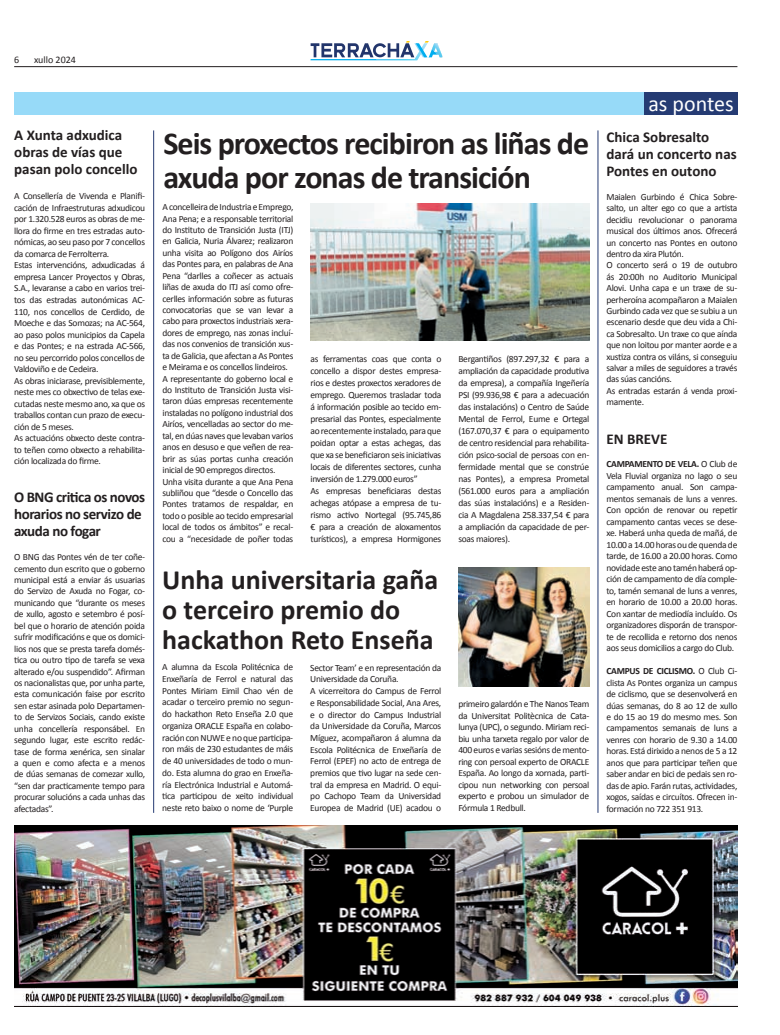
<style>
.page{position:relative;width:780px;height:1035px;background:#fff}
.page>*{position:absolute;margin:0;border:0;box-sizing:border-box;transform-origin:0 0}
.t1{font:700 32px/34px "Calibri";letter-spacing:-.03em;color:#231f20}
.t2{font:700 28px/30px "Calibri";color:#231f20}
.t3{font:22px "Calibri";color:#fff}
.t4{font:700 15px/17px "Calibri";color:#231f20}
.t5{font:700 15px/17px "Calibri";letter-spacing:-.03em;color:#231f20}
.t6{font:10px "Calibri";color:#231f20}
.t7{font:9.5px/11.4px "Calibri";letter-spacing:-.03em;color:#231f20;text-align:justify}
.s1{font-weight:700}
</style>
<div class="page">
<hr style="left:14px;top:66px;width:723px;height:1px;background:#231f20">
<svg style="left:310px;top:41px;width:132px;height:19px"></svg>
<div style="left:14px;top:92px;width:723px;height:22px;background:#97daf8"></div>
<div style="left:643px;top:92px;width:94px;height:22px;background:#253b73"></div>
<img style="left:310px;top:204px;width:279px;height:136px">
<img style="left:458px;top:567px;width:131px;height:119px">
<hr style="left:597px;top:130px;width:1px;height:683px;background:#253b73">
<hr style="left:153px;top:130px;width:1px;height:683px;background:#253b73">
<img style="left:14px;top:825px;width:723px;height:181px">
<p class="t6" style="left:14px;top:54px;width:7px">6</p>
<p class="t6" style="left:34px;top:54px;width:43px">xullo 2024</p>
<h3 class="t4" style="left:14px;top:126px;width:125px">A Xunta adxudica obras de vías que pasan polo concello</h3>
<p class="t7" style="left:14px;top:190px;width:132px;text-align:left">A Consellería de Vivenda e Planifi&shy;cación de Infraestruturas adxudicou por 1.320.528 euros as obras de me&shy;llora do firme en tres estradas auto&shy;nómicas, ao seu paso por 7 concellos da comarca de Ferrolterra.<br>Estas intervencións, adxudicadas á empresa Lancer Proyectos y Obras, S.A., levaranse a cabo en varios trei&shy;tos das estradas autonómicas AC-110, nos concellos de Cerdido, de Moeche e das Somozas; na AC-564, ao paso polos municipios da Capela e das Pontes; e na estrada AC-566, no seu percorrido polos concellos de Valdoviño e de Cedeira.<br>As obras iniciarase, previsiblemente, neste mes co obxectivo de telas exe&shy;cutadas neste mesmo ano, xa que os traballos contan cun prazo de execu&shy;ción de 5 meses.<br>As actuacións obxecto deste contra&shy;to teñen como obxecto a rehabilita&shy;ción localizada do firme.</p>
<h3 class="t5" style="left:14px;top:487px;width:132px">O BNG critica os novos horarios no servizo de axuda no fogar</h3>
<p class="t7" style="left:14px;top:551px;width:132px">O BNG das Pontes vén de ter coñe&shy;cemento dun escrito que o goberno municipal está a enviar ás usuarias do Servizo de Axuda no Fogar, co&shy;municando que “durante os meses de xullo, agosto e setembro é posí&shy;bel que o horario de atención poida sufrir modificacións e que os domici&shy;lios nos que se presta tarefa domés&shy;tica ou outro tipo de tarefa se vexa alterado e/ou suspendido”. Afirman os nacionalistas que, por unha parte, esta comunicación faise por escrito sen estar asinada polo Departamen&shy;to de Servizos Sociais, cando existe unha concellería responsábel. En segundo lugar, este escrito redác&shy;tase de forma xenérica, sen sinalar a quen e como afecta e a menos de dúas semanas de comezar xullo, “sen dar practicamente tempo para procurar solucións a cada unhas das afectadas”.</p>
<h1 class="t1" style="left:163px;top:125px;width:427px">Seis proxectos recibiron as liñas de axuda por zonas de transición</h1>
<p class="t7" style="left:162px;top:201px;width:132px;text-align:left">A concelleira de Industria e Emprego, Ana Pena; e a responsable territorial do Instituto de Transición Justa (ITJ) en Galicia, Nuria Álvarez; realizaron unha visita ao Polígono dos Airíos das Pontes para, en palabras de Ana Pena “darlles a coñecer as actuais liñas de axuda do ITJ así como ofre&shy;cerlles información sobre as futuras convocatorias que se van levar a cabo para proxectos industriais xera&shy;dores de emprego, nas zonas incluí&shy;das nos convenios de transición xus&shy;ta de Galicia, que afectan a As Pontes e Meirama e os concellos lindeiros.<br>A representante do goberno local e do Instituto de Transición Justa visi&shy;taron dúas empresas recentemente instaladas no polígono industrial dos Airíos, vencelladas ao sector do me&shy;tal, en dúas naves que levaban varios anos en desuso e que veñen de rea&shy;brir as súas portas cunha creación inicial de 90 empregos directos.<br>Unha visita durante a que Ana Pena subliñou que “desde o Concello das Pontes tratamos de respaldar, en todo o posible ao tecido empresarial local de todos os ámbitos” e recal&shy;cou a “necesidade de poñer todas</p>
<p class="t7" style="left:310px;top:352px;width:132px;line-height:12px;text-align:left">as ferramentas coas que conta o concello a dispor destes empresa&shy;rios e destes proxectos xeradores de emprego. Queremos trasladar toda á información posible ao tecido em&shy;presarial das Pontes, especialmente ao recentemente instalado, para que poidan optar a estas achegas, das que xa se beneficiaron seis iniciativas locais de diferentes sectores, cunha inversión de 1.279.000 euros”<br>As empresas beneficiaras destas achegas atópase a empresa de tu&shy;rismo activo Nortegal (95.745,86 € para a creación de aloxamentos turísticos), a empresa Hormigones</p>
<p class="t7" style="left:458px;top:352px;width:132px;line-height:12px">Bergantiños (897.297,32 € para a ampliación da capacidade produtiva da empresa), a compañía Ingeñería PSI (99.936,98 € para a adecuación das instalacións) o Centro de Saúde Mental de Ferrol, Eume e Ortegal (167.070,37 € para o equipamento de centro residencial para rehabilita&shy;ción psico-social de persoas con en&shy;fermidade mental que se constrúe nas Pontes), a empresa Prometal (561.000 euros para a ampliación das súas instalacións) e a Residen&shy;cia A Magdalena 258.337,54 € para a ampliación da capacidade de per&shy;soas maiores).</p>
<h2 class="t2" style="left:162px;top:563px;width:277px">Unha universitaria gaña o terceiro premio do hackathon Reto Enseña</h2>
<p class="t7" style="left:162px;top:661px;width:132px;line-height:11.7px">A alumna da Escola Politécnica de Enxeñaría de Ferrol e natural das Pontes Miriam Eimil Chao vén de acadar o terceiro premio no segun&shy;do hackathon Reto Enseña 2.0 que organiza ORACLE España en colabo&shy;ración con NUWE e no que participa&shy;ron máis de 230 estudantes de máis de 40 universidades de todo o mun&shy;do. Esta alumna do grao en Enxeña&shy;ría Electrónica Industrial e Automá&shy;tica participou de xeito individual neste reto baixo o nome de ‘Purple</p>
<p class="t7" style="left:310px;top:661px;width:132px;line-height:11.7px;text-align:left">Sector Team’ e en representación da Universidade da Coruña.<br>A vicerreitora do Campus de Ferrol e Responsabilidade Social, Ana Ares, e o director do Campus Industrial da Universidade da Coruña, Marcos Míguez, acompañaron á alumna da Escola Politécnica de Enxeñaría de Ferrol (EPEF) no acto de entrega de premios que tivo lugar na sede cen&shy;tral da empresa en Madrid. O equi&shy;po Cachopo Team da Universidad Europea de Madrid (UE) acadou o</p>
<p class="t7" style="left:458px;top:698px;width:132px">primeiro galardón e The Nanos Team da Universitat Politècnica de Cata&shy;lunya (UPC), o segundo. Miriam reci&shy;biu unha tarxeta regalo por valor de 400 euros e varias sesións de mento&shy;ring con persoal experto de ORACLE España. Ao longo da xornada, parti&shy;cipou nun networking con persoal experto e probou un simulador de Fórmula 1 Redbull.</p>
<h3 class="t3" style="left:648px;top:90px;width:87px">as pontes</h3>
<h3 class="t4" style="left:606px;top:127px;width:132px">Chica Sobresalto dará un concerto nas<br>Pontes en outono</h3>
<p class="t7" style="left:606px;top:191px;width:132px;text-align:left">Maialen Gurbindo é Chica Sobre&shy;salto, un alter ego co que a artista decidiu revolucionar o panorama musical dos últimos anos. Ofrecerá un concerto nas Pontes en outono dentro da xira Plutón.<br>O concerto será o 19 de outubro ás 20:00h no Auditorio Municipal<br>Alovi. Unha capa e un traxe de su&shy;perheroína acompañaron a Maialen<br>Gurbindo cada vez que se subiu a un escenario desde que deu vida a Chi&shy;ca Sobresalto. Un traxe co que aínda que non loitou por manter aorde e a xustiza contra os viláns, si conseguiu salvar a miles de seguidores a través das súas cancións.<br>As entradas estarán á venda proxi&shy;mamente.</p>
<h3 class="t4" style="left:606px;top:430px;width:62px">EN BREVE</h3>
<p class="t7" style="left:606px;top:458px;width:132px"><span class="s1">CAMPAMENTO DE VELA.</span> O Club de Vela Fluvial organiza no lago o seu campamento anual. Son campa&shy;mentos semanais de luns a venres.<br>Con opción de renovar ou repetir campamento cantas veces se dese&shy;xe. Haberá unha queda de mañá, de 10.00 a 14.00 horas ou de quenda de tarde, de 16.00 a 20.00 horas. Como novidade este ano tamén haberá op&shy;ción de campamento de día comple&shy;to, tamén semanal de luns a venres, en horario de 10.00 a 20.00 horas.<br>Con xantar de mediodía incluído. Os organizadores disporán de transpor&shy;te de recollida e retorno dos nenos aos seus domicilios a cargo do Club.</p>
<p class="t7" style="left:606px;top:665px;width:132px"><span class="s1">CAMPUS DE CICLISMO.</span> O Club Ci&shy;clista As Pontes organiza un campus de ciclismo, que se desenvolverá en dúas semanas, do 8 ao 12 de xullo e do 15 ao 19 do mesmo mes. Son campamentos semanais de luns a venres con horario de 9.30 a 14.00 horas. Está dirixido a nenos de 5 a 12 anos que para participar teñen que saber andar en bici de pedais sen ro&shy;das de apio. Farán rutas, actividades, xogos, saídas e circuítos. Ofrecen in&shy;formación no 722 351 913.</p>
</div>
